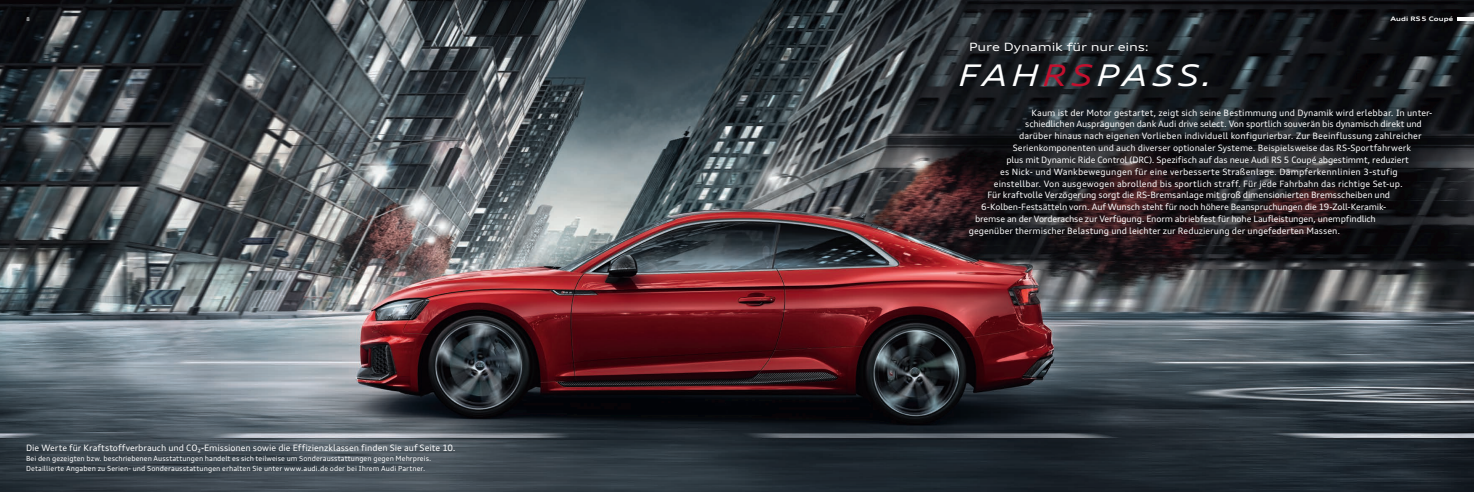
<style>
.page{position:relative;width:1474px;height:492px;background:#fff}
.page>*{position:absolute;margin:0;border:0;box-sizing:border-box;transform-origin:0 0}
.t1{font:italic expanded 29.75px "Audi Type";letter-spacing:.12em;color:#fff}
.t2{font:expanded 11.38px "Audi Type";letter-spacing:-.01em;color:#fff}
.t3{font:8.75px "Audi Type";color:#fff}
.t4{font:7px/9.6px "Audi Type";letter-spacing:.01em;color:#fff}
.t5{font:700 expanded 6.12px "Audi Type";letter-spacing:.02em;color:#fff}
.t6{font:5.25px "Audi Type";color:#fff}
.s1{color:#c3102e}
</style>
<div class="page">
<img style="left:0;top:0;width:1473px;height:491px">
<hr style="left:1456px;top:17px;width:17px;height:4px;background:#fff">
<p class="t6" style="left:26px;top:16px;width:5px">8</p>
<p class="t5" style="left:1390px;top:15px;width:64px">Audi RS5 Coupé</p>
<h2 class="t2" style="left:969px;top:39px;width:181px">Pure Dynamik für nur eins:</h2>
<h1 class="t1" style="left:958px;top:57px;width:255px">FAH<span class="s1">RS</span>PASS.</h1>
<p class="t3" style="left:26px;top:442px;width:431px">Die Werte für Kraftstoffverbrauch und CO₂-Emissionen sowie die Effizienzklassen finden Sie auf Seite 10.</p>
<p class="t4" style="left:26px;top:453px;width:407px">Bei den gezeigten bzw. beschriebenen Ausstattungen handelt es sich teilweise um Sonderausstattungen gegen Mehrpreis.<br>Detaillierte Angaben zu Serien- und Sonderausstattungen erhalten Sie unter www.audi.de oder bei Ihrem Audi Partner.</p>
<p class="t3" style="left:1031px;top:107px;width:402px">Kaum ist der Motor gestartet, zeigt sich seine Bestimmung und Dynamik wird erlebbar. In unter-</p>
<p class="t3" style="left:1025px;top:119px;width:398px">schiedlichen Ausprägungen dank Audi drive select. Von sportlich souverän bis dynamisch direkt und</p>
<p class="t3" style="left:1019px;top:130px;width:404px">darüber hinaus nach eigenen Vorlieben individuell konfigurierbar. Zur Beeinflussung zahlreicher</p>
<p class="t3" style="left:1012px;top:142px;width:400px">Serienkomponenten und auch diverser optionaler Systeme. Beispielsweise das RS-Sportfahrwerk</p>
<p class="t3" style="left:1006px;top:154px;width:404px">plus mit Dynamic Ride Control (DRC). Spezifisch auf das neue Audi RS 5 Coupé abgestimmt, reduziert</p>
<p class="t3" style="left:1000px;top:166px;width:399px">es Nick- und Wankbewegungen für eine verbesserte Straßenlage. Dämpferkennlinien 3-stufig</p>
<p class="t3" style="left:993px;top:178px;width:410px">einstellbar. Von ausgewogen abrollend bis sportlich straff. Für jede Fahrbahn das richtige Set-up.</p>
<p class="t3" style="left:987px;top:189px;width:404px">Für kraftvolle Verzögerung sorgt die RS-Bremsanlage mit groß dimensionierten Bremsscheiben und</p>
<p class="t3" style="left:981px;top:201px;width:406px">6-Kolben-Festsätteln vorn. Auf Wunsch steht für noch höhere Beanspruchungen die 19-Zoll-Keramik-</p>
<p class="t3" style="left:975px;top:213px;width:402px">bremse an der Vorderachse zur Verfügung. Enorm abriebfest für hohe Laufleistungen, unempfindlich</p>
<p class="t3" style="left:968px;top:225px;width:373px">gegenüber thermischer Belastung und leichter zur Reduzierung der ungefederten Massen.</p>
</div>
